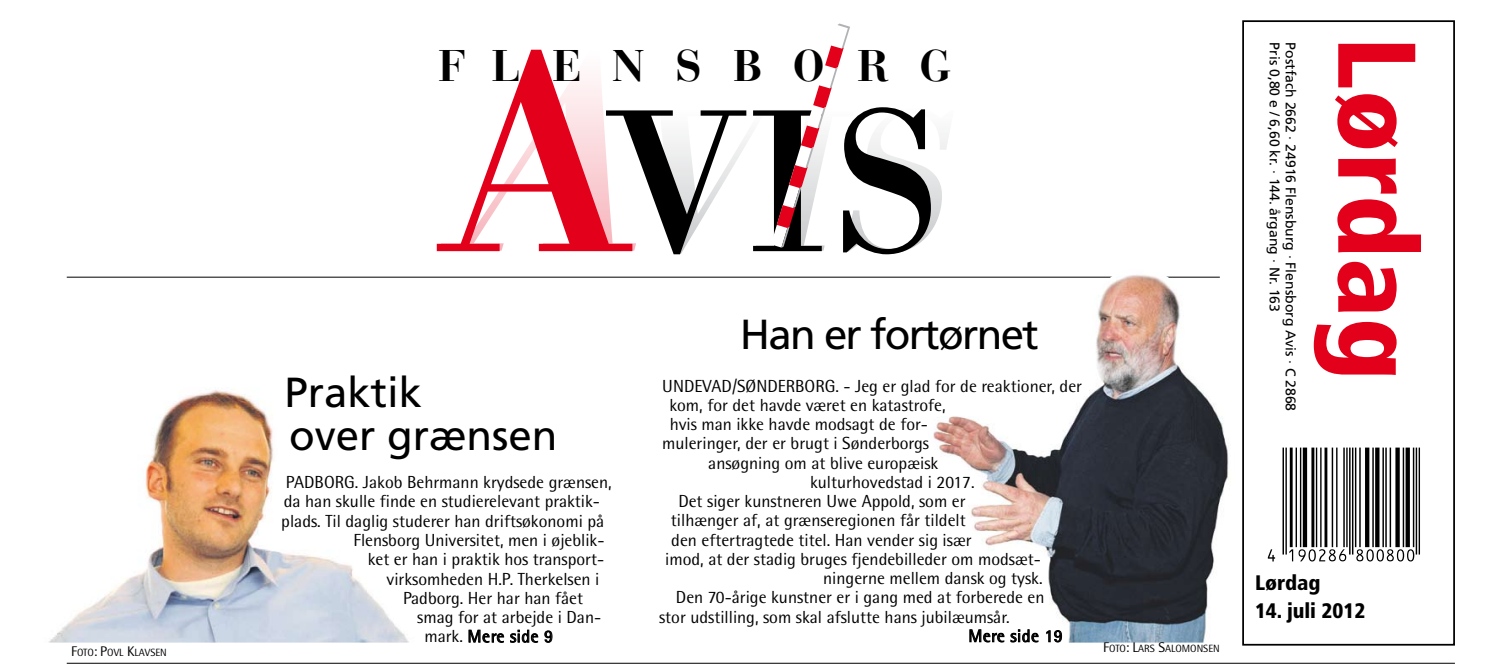
<style>
.page{position:relative;width:1509px;height:670px;background:#fff}
.page>*{position:absolute;margin:0;border:0;box-sizing:border-box;transform-origin:0 0}
.t1{font:113.75px "Code EAN Mac";color:#000}
.t2{font:900 condensed 110.25px "Frutiger";color:#e2001a}
.t3{font:700 44.1px "Bauer Bodoni";letter-spacing:.7em;color:#000}
.t4{font:42px/42.9px "Frutiger";color:#000}
.t5{font:42px "Frutiger";letter-spacing:-.04em;color:#000}
.t6{font:900 condensed 21px "Frutiger";color:#000}
.t7{font:17.5px "Rotis Semi Sans";color:#000}
.t8{font:17.5px "Rotis Semi Sans";letter-spacing:.025em;color:#000}
.t9{font:14px/15.8px "Frutiger";color:#000}
.t10{font:10.5px "Rotis Semi Sans";color:#000}
.s1{font-size:14px}
</style>
<div class="page">
<svg style="left:468px;top:629px;width:36px;height:14px"></svg>
<svg style="left:510px;top:629px;width:28px;height:14px"></svg>
<svg style="left:544px;top:630px;width:8px;height:13px"></svg>
<hr style="left:67px;top:663px;width:1387px;height:1px;background:#000">
<hr style="left:67px;top:277px;width:1152px;height:1px;background:#000">
<div style="left:1241px;top:20px;width:213px;height:625px;border:2px solid #000"></div>
<svg style="left:437px;top:24px;width:512px;height:230px"></svg>
<img style="left:927px;top:275px;width:302px;height:367px">
<img style="left:49px;top:390px;width:360px;height:252px">
<p class="t3" style="left:438px;top:39px;width:514px">FLENSBORG</p>
<p class="t5" style="left:739px;top:310px;width:300px">Han er fortørnet</p>
<p class="t4" style="left:284px;top:370px;width:274px">Praktik<br>over grænsen</p>
<p class="t7" style="left:286px;top:472px;width:327px">PADBORG. Jakob Behrmann krydsede grænsen,</p>
<p class="t7" style="left:284px;top:491px;width:318px">da han skulle finde en studierelevant praktik-</p>
<p class="t7" style="left:281px;top:510px;width:324px">plads. Til daglig studerer han driftsøkonomi på</p>
<p class="t7" style="left:353px;top:530px;width:252px">Flensborg Universitet, men i øjeblik-</p>
<p class="t7" style="left:367px;top:549px;width:238px">ket er han i praktik hos transport-</p>
<p class="t7" style="left:386px;top:568px;width:214px">virksomheden H.P. Therkelsen i</p>
<p class="t7" style="left:403px;top:587px;width:181px">Padborg. Her har han fået</p>
<p class="t7" style="left:417px;top:607px;width:185px">smag for at arbejde i Dan-</p>
<p class="t8" style="left:424px;top:626px;width:130px">mark. Mere side 9</p>
<p class="t7" style="left:662px;top:375px;width:421px">UNDEVAD/SØNDERBORG. - Jeg er glad for de reaktioner, der</p>
<p class="t7" style="left:669px;top:394px;width:277px">kom, for det havde været en katastrofe,</p>
<p class="t7" style="left:669px;top:414px;width:260px">hvis man ikke havde modsagt de for-</p>
<p class="t7" style="left:662px;top:433px;width:268px">muleringer, der er brugt i Sønderborgs</p>
<p class="t7" style="left:708px;top:452px;width:231px">ansøgning om at blive europæisk</p>
<p class="t7" style="left:810px;top:471px;width:166px">kulturhovedstad i 2017.</p>
<p class="t7" style="left:678px;top:491px;width:289px">Det siger kunstneren Uwe Appold, som er</p>
<p class="t7" style="left:670px;top:510px;width:296px">tilhænger af, at grænseregionen får tildelt</p>
<p class="t7" style="left:671px;top:529px;width:302px">den eftertragtede titel. Han vender sig især</p>
<p class="t7" style="left:665px;top:548px;width:377px">imod, at der stadig bruges fjendebilleder om modsæt-</p>
<p class="t7" style="left:823px;top:568px;width:221px">ningerne mellem dansk og tysk.</p>
<p class="t7" style="left:676px;top:587px;width:370px">Den 70-årige kunstner er i gang med at forberede en</p>
<p class="t7" style="left:659px;top:606px;width:352px">stor udstilling, som skal afslutte hans jubilæumsår.</p>
<p class="t8" style="left:968px;top:625px;width:96px">Mere side 19</p>
<p class="t10" style="left:71px;top:646px;width:97px"><span class="s1">F</span>OTO<span class="s1">: P</span>OVL <span class="s1">K</span>LAVSEN</p>
<p class="t10" style="left:1103px;top:642px;width:118px"><span class="s1">F</span>OTO<span class="s1">: L</span>ARS <span class="s1">S</span>ALOMONSEN</p>
<p class="t9" style="left:1298px;top:42px;width:370px;rotate:90deg">Postfach 2662 · 24916 Flensburg · Flensborg Avis · C 2868<br>Pris 0,80 e / 6,60 kr. · 144. årgang · Nr. 163</p>
<p class="t2" style="left:1442px;top:37px;width:345px;rotate:90deg">Lørdag</p>
<p class="t1" style="left:1266px;top:455px;width:155px">4 *qlpwkh#,--,--*</p>
<p class="t6" style="left:1254px;top:570px;width:67px">Lørdag</p>
<p class="t6" style="left:1254px;top:597px;width:112px">14. juli 2012</p>
</div>
